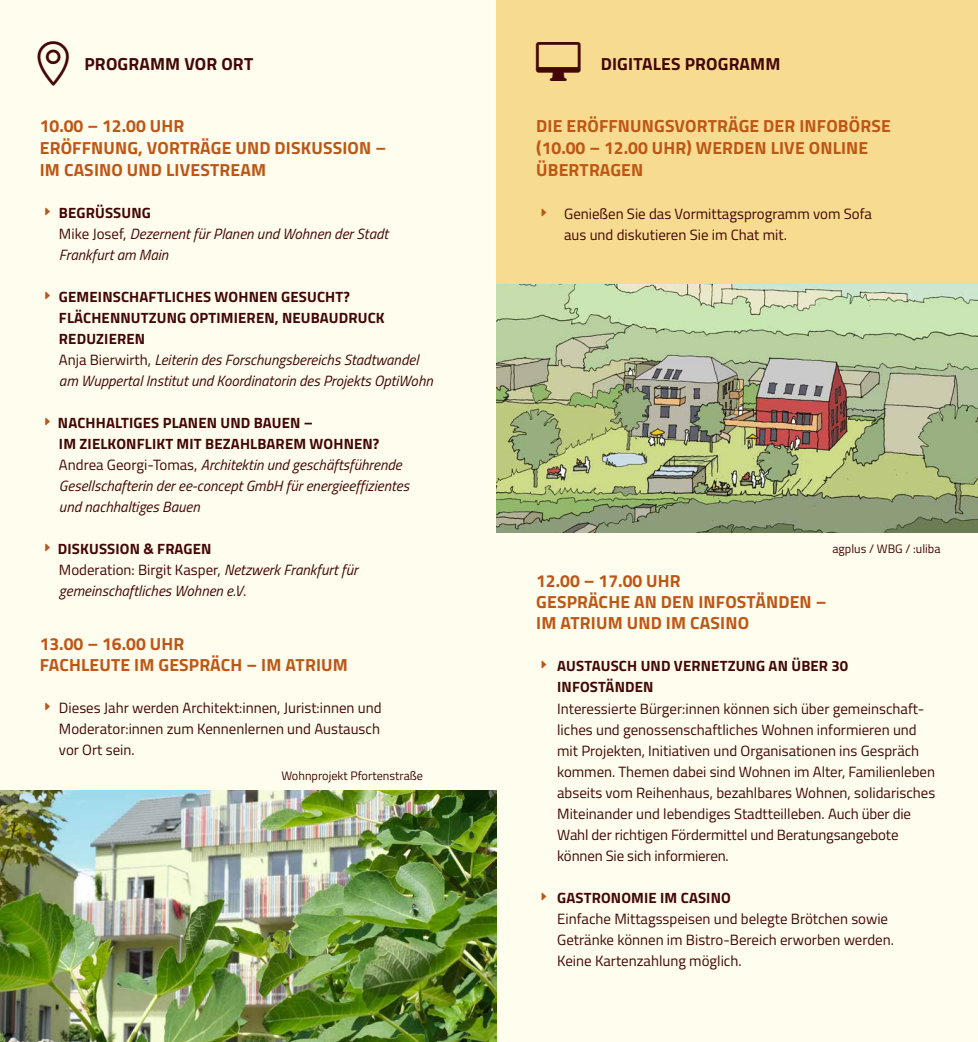
<style>
.page{position:relative;width:978px;height:1042px;background:#fff}
.page>*{position:absolute;margin:0;border:0;box-sizing:border-box;transform-origin:0 0}
.t1{font:700 17.5px/21.9px "Titillium";letter-spacing:.01em;color:#be5616}
.t2{font:700 17.5px "Titillium";letter-spacing:.01em;color:#420706}
.t3{font:14.88px/21px "Titillium";color:#420706}
.t4{font:italic 14.88px/21px "Titillium";color:#420706}
.t5{font:14.88px/21px "Titillium";color:#420606}
.t6{font:700 14.88px/21px "Titillium";letter-spacing:.01em;color:#420706}
.t7{font:12.25px "Titillium";color:#420706}
.s1{font-weight:700;font-style:normal}
.s2{font-style:normal}
.s3{font-weight:700;font-style:normal;color:#420606}
</style>
<div class="page">
<div style="left:0;top:0;width:977px;height:1042px;background:#fffded"></div>
<div style="left:496px;top:0;width:481px;height:319px;background:#f6db90"></div>
<img style="left:0;top:791px;width:496px;height:251px">
<img style="left:496px;top:285px;width:481px;height:248px">
<p class="t2" style="left:84px;top:50px;width:170px">PROGRAMM VOR ORT</p>
<p class="t1" style="left:40px;top:114px;width:348px">10.00 – 12.00 UHR<br>ERÖFFNUNG, VORTRÄGE UND DISKUSSION –<br>IM CASINO UND LIVESTREAM</p>
<p class="t4" style="left:59px;top:201px;width:331px"><span class="s1">BEGRÜSSUNG<br></span><span class="s2">Mike Josef,</span> Dezernent für Planen und Wohnen der Stadt<br>Frankfurt am Main</p>
<p class="t4" style="left:59px;top:285px;width:375px"><span class="s3">GEMEINSCHAFTLICHES WOHNEN GESUCHT?<br>FLÄCHENNUTZUNG OPTIMIEREN, NEUBAUDRUCK REDUZIEREN<br></span><span class="s2">Anja Bierwirth,</span> Leiterin des Forschungsbereichs Stadtwandel am Wuppertal Institut und Koordinatorin des Projekts OptiWohn</p>
<p class="t4" style="left:58px;top:412px;width:352px"><span class="s3">NACHHALTIGES PLANEN UND BAUEN –<br>IM ZIELKONFLIKT MIT BEZAHLBAREM WOHNEN?<br></span><span class="s2">Andrea Georgi-Tomas,</span> Architektin und geschäftsführende Gesellschafterin der ee-concept GmbH für energieeffizientes und nachhaltiges Bauen</p>
<p class="t4" style="left:58px;top:538px;width:301px"><span class="s1">DISKUSSION &amp; FRAGEN<br></span><span class="s2">Moderation: Birgit Kasper,</span> Netzwerk Frankfurt für gemeinschaftliches Wohnen e.V<span class="s2">.</span></p>
<p class="t1" style="left:40px;top:633px;width:309px;line-height:21px">13.00 – 16.00 UHR<br>FACHLEUTE IM GESPRÄCH – IM ATRIUM</p>
<p class="t3" style="left:59px;top:697px;width:324px;text-align:justify">Dieses Jahr werden Architekt:innen, Jurist:innen und Moderator:innen zum Kennenlernen und Austausch vor Ort sein.</p>
<p class="t7" style="left:281px;top:767px;width:143px">Wohnprojekt Pfortenstraße</p>
<p class="t2" style="left:600px;top:50px;width:181px">DIGITALES PROGRAMM</p>
<p class="t1" style="left:536px;top:114px;width:356px">DIE ERÖFFNUNGSVORTRÄGE DER INFOBÖRSE (10.00 – 12.00 UHR) WERDEN LIVE ONLINE<br>ÜBERTRAGEN</p>
<p class="t3" style="left:564px;top:202px;width:309px">Genießen Sie das Vormittagsprogramm vom Sofa aus und diskutieren Sie im Chat mit.</p>
<p class="t7" style="left:832px;top:540px;width:109px">agplus / WBG / :uliba</p>
<p class="t1" style="left:536px;top:570px;width:292px;line-height:21px">12.00 – 17.00 UHR<br>GESPRÄCHE AN DEN INFOSTÄNDEN –<br>IM ATRIUM UND IM CASINO</p>
<p class="t6" style="left:557px;top:655px;width:292px">AUSTAUSCH UND VERNETZUNG AN ÜBER 30<br>INFOSTÄNDEN</p>
<p class="t3" style="left:557px;top:697px;width:379px">Interessierte Bürger:innen können sich über gemeinschaft&shy;liches und genossenschaftliches Wohnen informieren und mit Projekten, Initiativen und Organisationen ins Gespräch kommen. Themen dabei sind Wohnen im Alter, Familienleben abseits vom Reihenhaus, bezahlbares Wohnen, solidarisches Miteinander und lebendiges Stadtteilleben. Auch über die Wahl der richtigen Fördermittel und Beratungsangebote können Sie sich informieren.</p>
<p class="t6" style="left:557px;top:886px;width:175px">GASTRONOMIE IM CASINO</p>
<p class="t5" style="left:557px;top:907px;width:338px">Einfache Mittagsspeisen und belegte Brötchen sowie<br>Getränke können im Bistro-Bereich erworben werden.<br>Keine Kartenzahlung möglich.</p>
</div>
